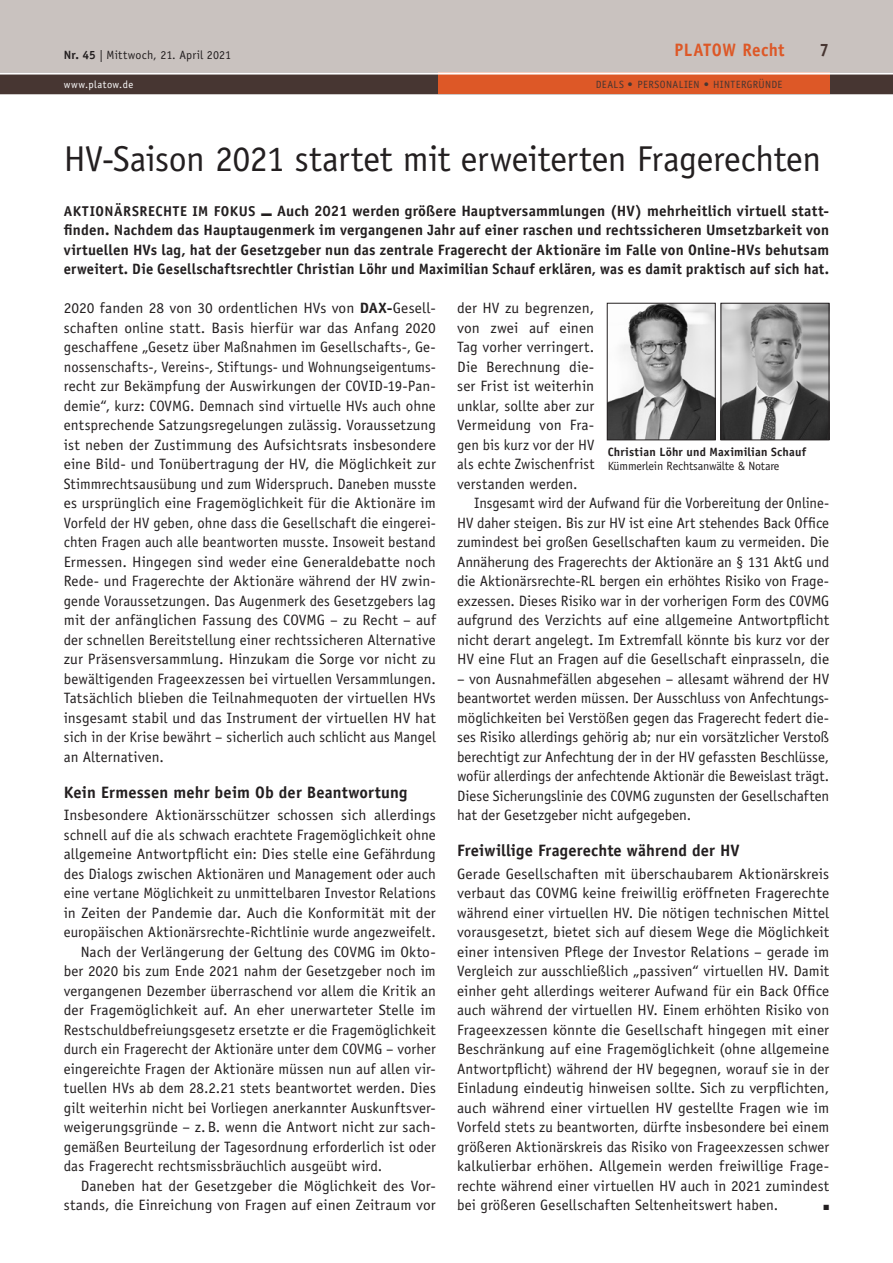
<style>
.page{position:relative;width:893px;height:1263px;background:#fff}
.page>*{position:absolute;margin:0;border:0;box-sizing:border-box;transform-origin:0 0}
.t1{font:36px "Officina Sans Std";letter-spacing:-.01em;color:#231f20}
.t2{font:700 18px "Officina Sans Std";letter-spacing:.025em;color:#dd5827;scale:.95 1}
.t3{font:700 18px "Officina Sans Std";color:#473632;scale:.95 1}
.t4{font:700 16.5px "Officina Sans Std";letter-spacing:.01em;color:#231f20}
.t5{font:15px/19.5px "Officina Sans Std";letter-spacing:.005em;color:#231f20;text-align:justify}
.t6{font:700 15px/19.5px "Officina Sans Std";letter-spacing:.015em;color:#231f20;text-align:justify}
.t7{font:700 12px "Officina Sans Std";letter-spacing:.02em;color:#231f20}
.t8{font:12px "Officina Sans Std";letter-spacing:-.01em;color:#231f20}
.t9{font:12px "Officina Sans Std";letter-spacing:.015em;color:#231f20}
.t10{font:10.5px "Officina Sans Std";letter-spacing:.035em;color:#473632}
.t11{font:10.5px "Officina Sans Std";letter-spacing:.045em;color:#fff}
.t12{font:7.5px "Zapf Dingbats";color:#231f20}
.s1{font-weight:700}
.s2{font-size:14.25px}
</style>
<div class="page">
<div style="left:0;top:0;width:893px;height:72px;background:#c9c2bf"></div>
<div style="left:0;top:72px;width:893px;height:22px;background:#473632"></div>
<hr style="left:0;top:94px;width:893px;height:1px;background:#473632">
<div style="left:438px;top:72px;width:391px;height:22px;background:#dd5827"></div>
<hr style="left:0;top:72px;width:893px;height:3px;background:#fff">
<img style="left:609px;top:305px;width:104px;height:133px">
<div style="left:607px;top:303px;width:108px;height:137px;border:1px solid #231f20"></div>
<img style="left:723px;top:305px;width:104px;height:133px">
<div style="left:721px;top:303px;width:108px;height:137px;border:1px solid #231f20"></div>
<p class="t9" style="left:64px;top:47px;width:169px"><span class="s1">Nr. 45</span> | Mittwoch, 21. April 2021</p>
<p class="t2" style="left:674px;top:39px;width:117px">PLATOW Recht</p>
<p class="t3" style="left:819px;top:39px;width:12px">7</p>
<p class="t11" style="left:64px;top:79px;width:71px">www.platow.de</p>
<p class="t10" style="left:596px;top:79px;width:188px">DEALS <span class="s1">•</span> PERSONALIEN <span class="s1">•</span> HINTERGRÜNDE</p>
<h1 class="t1" style="left:64px;top:137px;width:759px">HV-Saison 2021 startet mit erweiterten Fragerechten</h1>
<p class="t6" style="left:64px;top:201px;width:767px"><span class="s2">Aktion ärsr echte im Fokus</span> ■ Auch 2021 werden größere Hauptversammlungen (HV) mehrheitlich virtuell statt&shy;finden. Nachdem das H auptaugenmerk im vergangenen Jahr auf einer raschen und rechtssicheren Umsetzbarkeit von virtuellen HVs lag, hat der Gesetzgeber nun das zentrale Fragerecht der Aktionäre im Falle von Online-HVs behutsam erweitert. Die Gesellschaftsrechtler Christian Löhr und Maximilian Schauf erklären, was es damit praktisch auf sich hat.</p>
<p class="t5" style="left:457px;top:299px;width:139px">der HV zu begrenzen, von zwei auf einen Tag vorher verringert.<br>Die Berechnung die&shy;ser Frist ist weiterhin unklar, sollte aber zur Vermeidung von Fra&shy;gen bis kurz vor der HV als echte Zwischenfrist verstanden werden.</p>
<p class="t5" style="left:457px;top:494px;width:374px;text-indent:17px">Insgesamt wird der Aufwand für die Vorbereitung der Online-HV daher steigen. Bis zur HV ist eine Art stehendes Back Office zumindest bei großen Gesellschaften kaum zu vermeiden. Die Annäherung des Fragerechts der Aktionäre an § 131 AktG und die Aktionärsrechte-RL bergen ein erhöhtes Risiko von Frage&shy;exzessen. Dieses Risiko war in der vorherigen Form des COVMG aufgrund des Verzichts auf eine allgemeine Antwortpflicht nicht derart angelegt. Im Extremfall könnte bis kurz vor der HV eine Flut an Fragen auf die Gesellschaft einprasseln, die</p>
<p class="t5" style="left:457px;top:669px;width:374px">– von Ausnahmefällen abgesehen – allesamt während der HV beantwortet werden müssen. Der Ausschluss von Anfechtungs&shy;möglichkeiten bei Verstößen gegen das Fragerecht federt die&shy;ses Risiko allerdings gehörig ab; nur ein vorsätzlicher Verstoß berechtigt zur Anfechtung der in der HV gefassten Beschlüsse, wofür allerdings der anfechtende Aktionär die Beweislast trägt.<br>Diese Sicherungslinie des COVMG zugunsten der Gesellschaften hat der Gesetzgeber nicht aufgegeben.</p>
<p class="t4" style="left:457px;top:840px;width:273px">Freiwillige Fragerechte während der HV</p>
<p class="t5" style="left:457px;top:864px;width:374px">Gerade Gesellschaften mit überschaubarem Aktionärskreis verbaut das COVMG keine freiwillig eröffneten Fragerechte während einer virtuellen HV. Die nötigen technischen Mittel vorausgesetzt, bietet sich auf diesem Wege die Möglichkeit einer intensiven Pflege der Investor Relations – gerade im Vergleich zur ausschließlich „passiven“ virtuellen HV. Damit einher geht allerdings weiterer Aufwand für ein Back Office auch während der virtuellen HV. Einem erhöhten Risiko von Frageexzessen könnte die Gesellschaft hingegen mit einer Beschränkung auf eine Fragemöglichkeit (ohne allgemeine Antwortpflicht) während der HV begegnen, worauf sie in der Einladung eindeutig hinweisen sollte. Sich zu verpflichten, auch während einer virtuellen HV gestellte Fragen wie im Vorfeld stets zu beantworten, dürfte insbesondere bei einem größeren Aktionärskreis das Risiko von Frageexzessen schwer kalkulierbar erhöhen. Allgemein werden freiwillige Frage&shy;rechte während einer virtuellen HV auch in 2021 zumindest bei größeren Gesellschaften Seltenheitswert haben.</p>
<p class="t5" style="left:64px;top:299px;width:374px">2020 fanden 28 von 30 ordentlichen HVs von <span class="s1">DAX-</span>Gesell&shy;schaften online statt. Basis hierfür war das Anfang 2020 geschaffene „Gesetz über Maßnahmen im Gesellschafts-, Ge&shy;nossenschafts-, Vereins-, Stiftungs- und Wohnungseigentums&shy;recht zur Bekämpfung der Auswirkungen der COVID-19-Pan&shy;demie“, kurz: COVMG. Demnach sind virtuelle HVs auch ohne entsprechende Satzungsregelungen zulässig. Voraussetzung ist neben der Zustimmung des Aufsichtsrats insbesondere eine Bild- und Tonübertragung der HV, die Möglichkeit zur Stimmrechtsausübung und zum Widerspruch. Daneben musste es ursprünglich eine Fragemöglichkeit für die Aktionäre im Vorfeld der HV geben, ohne dass die Gesellschaft die eingerei&shy;chten Fragen auch alle beantworten musste. Insoweit bestand Ermessen. Hingegen sind weder eine Generaldebatte noch Rede- und Fragerechte der Aktionäre während der HV zwin&shy;gende Voraussetzungen. Das Augenmerk des Gesetzgebers lag mit der anfänglichen Fassung des COVMG – zu Recht – auf der schnellen Bereitstellung einer rechtssicheren Alternative zur Präsensversammlung. Hinzukam die Sorge vor nicht zu bewältigenden Frageexzessen bei virtuellen Versammlungen.<br>Tatsächlich blieben die Teilnahmequoten der virtuellen HVs insgesamt stabil und das Instrument der virtuellen HV hat sich in der Krise bewährt – sicherlich auch schlicht aus Mangel an Alternativen.</p>
<p class="t4" style="left:64px;top:782px;width:345px">Kein Ermessen mehr beim Ob der Beantwortung</p>
<p class="t5" style="left:64px;top:806px;width:374px">Insbesondere Aktionärsschützer schossen sich allerdings</p>
<p class="t5" style="left:64px;top:825px;width:374px">schnell auf die als schwach erachtete Fragemöglichkeit ohne</p>
<p class="t5" style="left:64px;top:845px;width:374px">allgemeine Antwortpflicht ein: Dies stelle eine Gefährdung</p>
<p class="t5" style="left:64px;top:864px;width:374px">des Dialogs zwischen Aktionären und Management oder auch</p>
<p class="t5" style="left:64px;top:884px;width:374px">eine vertane Möglichkeit zu unmittelbaren Investor Relations</p>
<p class="t5" style="left:64px;top:903px;width:374px">in Zeiten der Pandemie dar. Auch die Konformität mit der</p>
<p class="t5" style="left:64px;top:923px;width:374px">europäischen Aktionärsrechte-Richtlinie wurde angezweifelt.</p>
<p class="t5" style="left:81px;top:942px;width:357px">Nach der Verlängerung der Geltung des COVMG im Okto-</p>
<p class="t5" style="left:64px;top:962px;width:374px">ber 2020 bis zum Ende 2021 nahm der Gesetzgeber noch im</p>
<p class="t5" style="left:64px;top:981px;width:374px">vergangenen Dezember überraschend vor allem die Kritik an</p>
<p class="t5" style="left:64px;top:1001px;width:374px">der Fragemöglichkeit auf. An eher unerwarteter Stelle im</p>
<p class="t5" style="left:64px;top:1020px;width:374px">Restschuldbefreiungsgesetz ersetzte er die Fragemöglichkeit</p>
<p class="t5" style="left:64px;top:1040px;width:374px">durch ein Fragerecht der Aktionäre unter dem COVMG – vorher</p>
<p class="t5" style="left:64px;top:1059px;width:374px">eingereichte Fragen der Aktionäre müssen nun auf allen vir-</p>
<p class="t5" style="left:64px;top:1079px;width:374px">tuellen HVs ab dem 28.2.21 stets beantwortet werden. Dies</p>
<p class="t5" style="left:64px;top:1098px;width:374px">gilt weiterhin nicht bei Vorliegen anerkannter Auskunftsver-</p>
<p class="t5" style="left:64px;top:1118px;width:374px">weigerungsgründe – z.B. wenn die Antwort nicht zur sach-</p>
<p class="t5" style="left:64px;top:1137px;width:374px">gemäßen Beurteilung der Tagesordnung erforderlich ist oder</p>
<p class="t5" style="left:64px;top:1157px;width:320px">das Fragerecht rechtsmissbräuchlich ausgeübt wird.</p>
<p class="t5" style="left:81px;top:1176px;width:357px">Daneben hat der Gesetzgeber die Möglichkeit des Vor-</p>
<p class="t5" style="left:64px;top:1196px;width:374px">stands, die Einreichung von Fragen auf einen Zeitraum vor</p>
<p class="t7" style="left:608px;top:444px;width:200px">Christian Löhr und Maximilian Schauf</p>
<p class="t8" style="left:608px;top:459px;width:173px">Kümmerlein Rechtsanwälte &amp; Notare</p>
<p class="t12" style="left:823px;top:1204px;width:7px">■</p>
</div>
